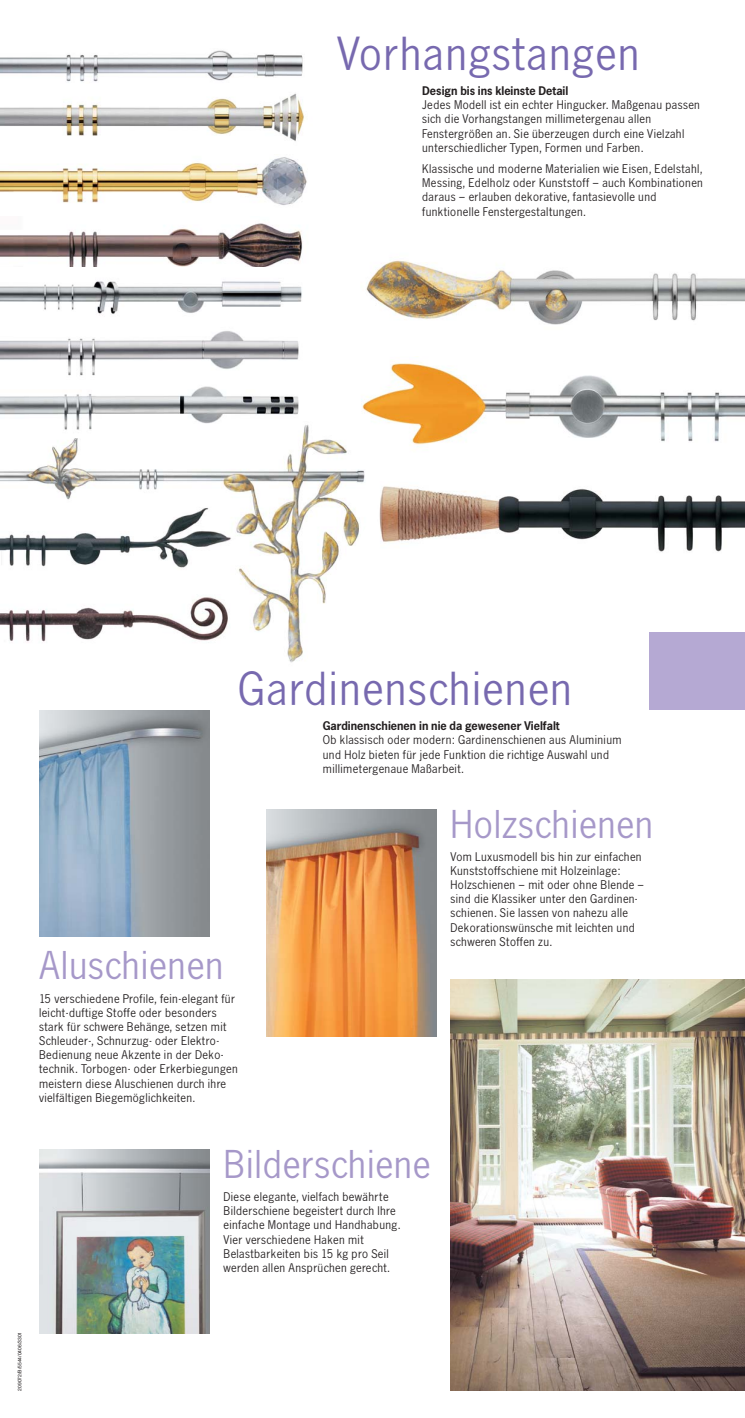
<style>
.page{position:relative;width:745px;height:1418px;background:#fff}
.page>*{position:absolute;margin:0;border:0;box-sizing:border-box;transform-origin:0 0}
.t1{font:47.5px "News Gothic BQ";letter-spacing:.03em;color:#7769af}
.t2{font:40px "News Gothic BQ";letter-spacing:.02em;color:#a698c9}
.t3{font:12.5px/14.1px "News Gothic BQ";letter-spacing:.03em;color:#231f20}
.t4{font:700 12.5px "News Gothic BQ";color:#231f20}
.t5{font:5px "Helvetica";color:#231f20}
</style>
<div class="page">
<div style="left:648px;top:632px;width:96px;height:78px;background:#b5a9d3"></div>
<img style="left:450px;top:979px;width:294px;height:411px">
<img style="left:39px;top:1149px;width:170px;height:184px">
<img style="left:0;top:50px;width:303px;height:32px">
<img style="left:0;top:93px;width:304px;height:48px">
<img style="left:0;top:157px;width:307px;height:48px">
<img style="left:0;top:223px;width:303px;height:44px">
<img style="left:0;top:281px;width:302px;height:33px">
<img style="left:0;top:331px;width:299px;height:45px">
<img style="left:39px;top:749px;width:170px;height:188px">
<img style="left:0;top:386px;width:299px;height:35px">
<img style="left:266px;top:809px;width:170px;height:227px">
<img style="left:366px;top:260px;width:378px;height:65px">
<img style="left:361px;top:363px;width:383px;height:82px">
<img style="left:379px;top:486px;width:365px;height:66px">
<img style="left:0;top:421px;width:367px;height:328px">
<img style="left:0;top:503px;width:239px;height:73px">
<h1 class="t1" style="left:337px;top:37px;width:304px">Vorhangstangen</h1>
<p class="t4" style="left:422px;top:86px;width:147px">Design bis ins kleinste Detail</p>
<p class="t3" style="left:422px;top:99px;width:279px">Jedes Modell ist ein echter Hingucker. Maßgenau passen sich die Vorhangstangen millimetergenau allen Fenstergrößen an. Sie überzeugen durch eine Vielzahl unterschiedlicher Typen, Formen und Farben.</p>
<p class="t3" style="left:422px;top:162px;width:282px">Klassische und moderne Materialien wie Eisen, Edelstahl, Messing, Edelholz oder Kunststoff – auch Kombinationen daraus – erlauben dekorative, fantasievolle und funktionelle Fenstergestaltungen.</p>
<h1 class="t1" style="left:237px;top:672px;width:335px">Gardinenschienen</h1>
<p class="t4" style="left:322px;top:721px;width:238px">Gardinenschienen in nie da gewesener Vielfalt</p>
<p class="t3" style="left:322px;top:734px;width:300px">Ob klassisch oder modern: Gardinenschienen aus Aluminium und Holz bieten für jede Funktion die richtige Auswahl und millimetergenaue Maßarbeit.</p>
<h2 class="t2" style="left:450px;top:809px;width:204px">Holzschienen</h2>
<h2 class="t2" style="left:39px;top:951px;width:186px">Aluschienen</h2>
<p class="t3" style="left:39px;top:992px;width:200px">15 verschiedene Profile, fein-elegant für leicht-duftige Stoffe oder besonders stark für schwere Behänge, setzen mit Schleuder-, Schnurzug- oder Elektro-Bedienung neue Akzente in der Deko&shy;technik. Torbogen- oder Erkerbiegungen meistern diese Aluschienen durch ihre vielfältigen Biegemöglichkeiten.</p>
<h2 class="t2" style="left:223px;top:1149px;width:208px">Bilderschiene</h2>
<p class="t3" style="left:223px;top:1190px;width:178px">Diese elegante, vielfach bewährte Bilderschiene begeistert durch Ihre einfache Montage und Handhabung.<br>Vier verschiedene Haken mit Belastbarkeiten bis 15 kg pro Seil werden allen Ansprüchen gerecht.</p>
<p class="t3" style="left:450px;top:850px;width:195px">Vom Luxusmodell bis hin zur einfachen Kunststoffschiene mit Holzeinlage:<br>Holzschienen – mit oder ohne Blende – sind die Klassiker unter den Gardinen&shy;schienen. Sie lassen von nahezu alle Dekorationswünsche mit leichten und schweren Stoffen zu.</p>
<p class="t5" style="left:18px;top:1390px;width:60px;rotate:-90deg">209072/B/5544/0406/3301</p>
</div>
